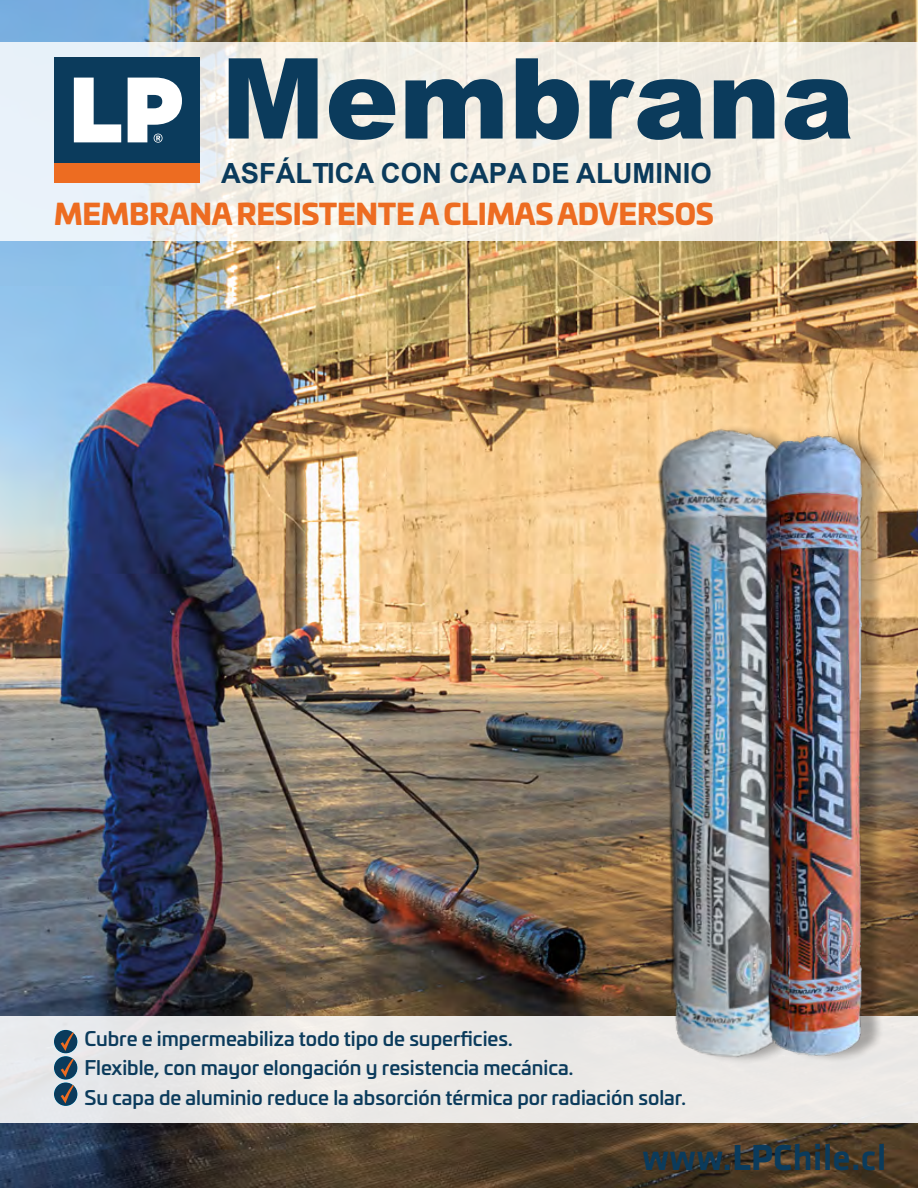
<style>
.page{position:relative;width:918px;height:1188px;background:#fff}
.page>*{position:absolute;margin:0;border:0;box-sizing:border-box;transform-origin:0 0}
.t1{font:900 112.05px "Arial";color:#0b3b5c}
.t2{font:500 37.5px "Klavika";color:#0b3b5c}
.t3{font:900 28.5px "Univia Pro";letter-spacing:-.01em;color:#ed6c21}
.t4{font:700 27.75px "Arial";color:#0b3b5c}
.t5{font:500 19.5px/30px "Univia Pro";color:#0b3b5c}
.s1{font-weight:700}
</style>
<div class="page">
<img style="left:0;top:0;width:918px;height:1188px">
<svg style="left:0;top:43px;width:918px;height:198px;background:#f1eee7"></svg>
<div style="left:0;top:1017px;width:918px;height:106px;background:#ebe9e7"></div>
<div style="left:54px;top:1030px;width:23px;height:23px;background:#0b3b5c;border-radius:50%"></div>
<div style="left:54px;top:1056px;width:23px;height:24px;background:#0b3b5c;border-radius:50%"></div>
<div style="left:54px;top:1082px;width:23px;height:24px;background:#0b3b5c;border-radius:50%"></div>
<svg style="left:61px;top:1030px;width:16px;height:74px"></svg>
<div style="left:54px;top:57px;width:145px;height:106px;background:#0b3b5c"></div>
<svg style="left:74px;top:78px;width:47px;height:64px"></svg>
<div style="left:54px;top:163px;width:145px;height:20px;background:#ed6c21"></div>
<svg style="left:128px;top:78px;width:54px;height:65px"></svg>
<img style="left:611px;top:398px;width:217px;height:663px">
<div style="left:773px;top:429px;width:112px;height:634px;background:#000;opacity:.3"></div>
<img style="left:748px;top:434px;width:123px;height:629px">
<h1 class="t1" style="left:221px;top:17px;width:635px">Membrana</h1>
<h3 class="t4" style="left:221px;top:155px;width:492px">ASFÁLTICA CON CAPA DE ALUMINIO</h3>
<h3 class="t3" style="left:54px;top:190px;width:661px">MEMBRANA RESISTENTE A CLIMAS ADVERSOS</h3>
<p class="t5" style="left:84px;top:1022px;width:603px">Cubre e impermeabiliza todo tipo de superficies.<br>Flexible, con mayor elongación y resistencia mecánica.<br>Su capa de aluminio reduce la absorción térmica por radiación solar.</p>
<h2 class="t2" style="left:642px;top:1138px;width:246px">www.<span class="s1">LPC</span>hile.cl</h2>
</div>
